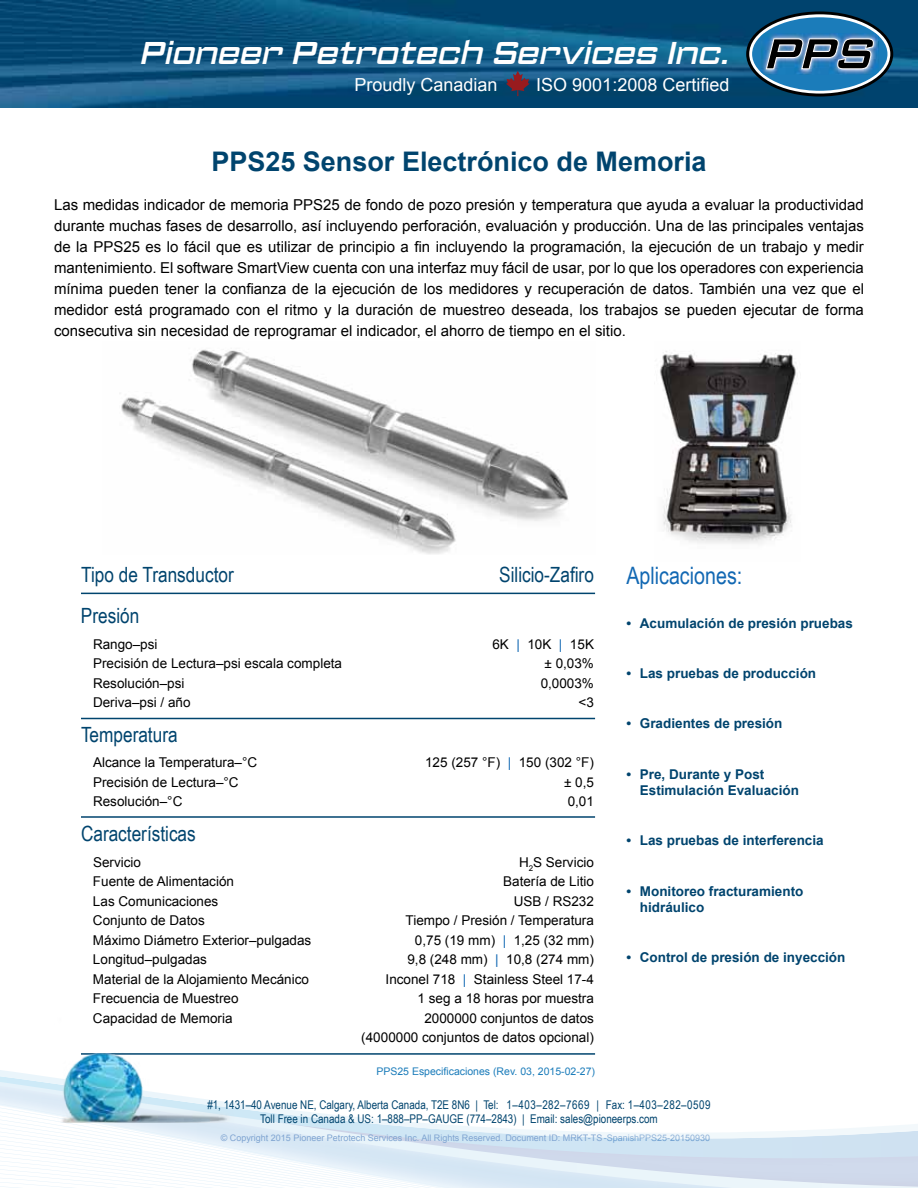
<style>
.page{position:relative;width:918px;height:1188px;background:#fff}
.page>*{position:absolute;margin:0;border:0;box-sizing:border-box;transform-origin:0 0}
.t1{font:italic 600 31.5px "Register Wide";color:#fff}
.t2{font:700 27px "Arial";color:#00446e}
.t3{font:24px "Arial Narrow";color:#1268b3}
.t4{font:21px "Arial Narrow";color:#00446e}
.t5{font:18px "Arial";color:#fff}
.t6{font:15px/21px "Arial";color:#000;text-align:justify}
.t7{font:13.5px/19.5px "Arial";color:#000;text-align:right}
.t8{font:700 13.5px/16.5px "Arial";color:#00446e}
.t9{font:12px/14.4px "Arial Narrow";color:#00446e;text-align:center}
.t10{font:10.5px "Arial";color:#1b7cba}
.t11{font:9px "Arial";color:#7fa4d1}
.s1{color:#1268b3}
</style>
<div class="page">
<img style="left:121px;top:349px;width:448px;height:205px">
<img style="left:660px;top:351px;width:138px;height:193px">
<hr style="left:81px;top:593px;width:514px;height:1px;background:#00446e">
<hr style="left:81px;top:718px;width:514px;height:1px;background:#00446e">
<hr style="left:81px;top:816px;width:514px;height:2px;background:#00446e">
<hr style="left:81px;top:1053px;width:514px;height:2px;background:#00446e">
<img style="left:0;top:0;width:918px;height:108px">
<svg style="left:506px;top:71px;width:24px;height:25px"></svg>
<svg style="left:746px;top:11px;width:147px;height:86px"></svg>
<svg style="left:749px;top:14px;width:141px;height:80px"></svg>
<div style="left:752px;top:17px;width:135px;height:74px;background:#1b7cba;border-radius:50%"></div>
<img style="left:761px;top:33px;width:118px;height:42px">
<svg style="left:766px;top:38px;width:108px;height:31px;background:#4d6478"></svg>
<svg style="left:580px;top:1167px;width:338px;height:21px;background:#d9e4f1"></svg>
<svg style="left:580px;top:1154px;width:338px;height:13px;background:#cfdbec"></svg>
<svg style="left:0;top:1154px;width:580px;height:34px"></svg>
<svg style="left:0;top:1070px;width:918px;height:84px"></svg>
<img style="left:54px;top:1053px;width:182px;height:69px">
<h1 class="t1" style="left:141px;top:31px;width:590px">Pioneer Petrotech Services Inc.</h1>
<p class="t5" style="left:355px;top:73px;width:145px">Proudly Canadian</p>
<p class="t5" style="left:536px;top:73px;width:195px">ISO 9001:2008 Certified</p>
<h2 class="t2" style="left:211px;top:143px;width:497px">PPS25 Sensor Electrónico de Memoria</h2>
<p class="t6" style="left:54px;top:194px;width:812px">Las medidas indicador de memoria PPS25 de fondo de pozo presión y temperatura que ayuda a evaluar la productividad durante muchas fases de desarrollo, así incluyendo perforación, evaluación y producción. Una de las principales ventajas de la PPS25 es lo fácil que es utilizar de principio a fin incluyendo la programación, la ejecución de un trabajo y medir mantenimiento. El software SmartView cuenta con una interfaz muy fácil de usar, por lo que los operadores con experiencia mínima pueden tener la confianza de la ejecución de los medidores y recuperación de datos. También una vez que el medidor está programado con el ritmo y la duración de muestreo deseada, los trabajos se pueden ejecutar de forma consecutiva sin necesidad de reprogramar el indicador, el ahorro de tiempo en el sitio.</p>
<h3 class="t4" style="left:81px;top:559px;width:154px">Tipo de Transductor</h3>
<h3 class="t4" style="left:499px;top:559px;width:96px">Silicio-Zafiro</h3>
<h3 class="t4" style="left:81px;top:600px;width:60px">Presión</h3>
<p class="t7" style="left:93px;top:634px;width:66px">Rango–psi</p>
<p class="t7" style="left:492px;top:634px;width:103px">6K <span class="s1">|</span> 10K <span class="s1">|</span> 15K</p>
<p class="t7" style="left:93px;top:654px;width:251px">Precisión de Lectura–psi escala completa</p>
<p class="t7" style="left:545px;top:654px;width:51px">± 0,03%</p>
<p class="t7" style="left:93px;top:673px;width:93px">Resolución–psi</p>
<p class="t7" style="left:541px;top:673px;width:55px">0,0003%</p>
<p class="t7" style="left:93px;top:693px;width:99px">Deriva–psi / año</p>
<p class="t7" style="left:579px;top:693px;width:17px">&lt;3</p>
<h3 class="t4" style="left:81px;top:719px;width:98px">Temperatura</h3>
<p class="t7" style="left:93px;top:753px;width:166px">Alcance la Temperatura–°C</p>
<p class="t7" style="left:425px;top:753px;width:170px">125 (257 °F) <span class="s1">|</span> 150 (302 °F)</p>
<p class="t7" style="left:93px;top:773px;width:147px">Precisión de Lectura–°C</p>
<p class="t7" style="left:564px;top:773px;width:31px">± 0,5</p>
<p class="t7" style="left:93px;top:792px;width:91px">Resolución–°C</p>
<p class="t7" style="left:568px;top:792px;width:28px">0,01</p>
<h3 class="t4" style="left:81px;top:818px;width:116px">Características</h3>
<p class="t7" style="left:93px;top:852px;width:50px">Servicio</p>
<p class="t7" style="left:519px;top:852px;width:76px">H<sub>2</sub>S Servicio</p>
<p class="t7" style="left:93px;top:872px;width:143px">Fuente de Alimentación</p>
<p class="t7" style="left:503px;top:872px;width:92px">Batería de Litio</p>
<p class="t7" style="left:93px;top:891px;width:127px">Las Comunicaciones</p>
<p class="t7" style="left:514px;top:891px;width:82px">USB / RS232</p>
<p class="t7" style="left:93px;top:911px;width:113px">Conjunto de Datos</p>
<p class="t7" style="left:406px;top:911px;width:190px">Tiempo / Presión / Temperatura</p>
<p class="t7" style="left:93px;top:930px;width:220px">Máximo Diámetro Exterior–pulgadas</p>
<p class="t7" style="left:415px;top:930px;width:181px">0,75 (19 mm) <span class="s1">|</span> 1,25 (32 mm)</p>
<p class="t7" style="left:93px;top:950px;width:116px">Longitud–pulgadas</p>
<p class="t7" style="left:407px;top:950px;width:188px">9,8 (248 mm) <span class="s1">|</span> 10,8 (274 mm)</p>
<p class="t7" style="left:93px;top:969px;width:218px">Material de la Alojamiento Mecánico</p>
<p class="t7" style="left:386px;top:969px;width:210px">Inconel 718 <span class="s1">|</span> Stainless Steel 17-4</p>
<p class="t7" style="left:93px;top:989px;width:147px">Frecuencia de Muestreo</p>
<p class="t7" style="left:418px;top:989px;width:178px">1 seg a 18 horas por muestra</p>
<p class="t7" style="left:93px;top:1008px;width:141px">Capacidad de Memoria</p>
<p class="t7" style="left:361px;top:1008px;width:234px">2000000 conjuntos de datos<br>(4000000 conjuntos de datos opcional)</p>
<p class="t10" style="left:376px;top:1064px;width:220px">PPS25 Especificaciones (Rev. 03, 2015-02-27)</p>
<h3 class="t3" style="left:626px;top:558px;width:117px">Aplicaciones:</h3>
<p class="t8" style="left:626px;top:615px;width:228px">• Acumulación de presión pruebas</p>
<p class="t8" style="left:626px;top:666px;width:191px">• Las pruebas de producción</p>
<p class="t8" style="left:626px;top:716px;width:158px">• Gradientes de presión</p>
<p class="t8" style="left:640px;top:766px;width:161px;text-indent:-14px">• Pre, Durante y Post<br>Estimulación Evaluación</p>
<p class="t8" style="left:626px;top:833px;width:199px">• Las pruebas de interferencia</p>
<p class="t8" style="left:640px;top:883px;width:165px;text-indent:-14px">• Monitoreo fracturamiento hidráulico</p>
<p class="t8" style="left:626px;top:950px;width:221px">• Control de presión de inyección</p>
<p class="t9" style="left:207px;top:1097px;width:505px">#1, 1431–40 Avenue NE, Calgary, Alberta Canada, T2E 8N6 | Tel: 1–403–282–7669 | Fax: 1–403–282–0509<br>Toll Free in Canada &amp; US: 1–888–PP–GAUGE (774–2843) | Email: sales@pioneerps.com</p>
<p class="t11" style="left:221px;top:1132px;width:491px">© Copyright 2015 Pioneer Petrotech Services Inc. All Rights Reserved. Document ID: MRKT-TS-SpanishPPS25-20150930</p>
</div>
